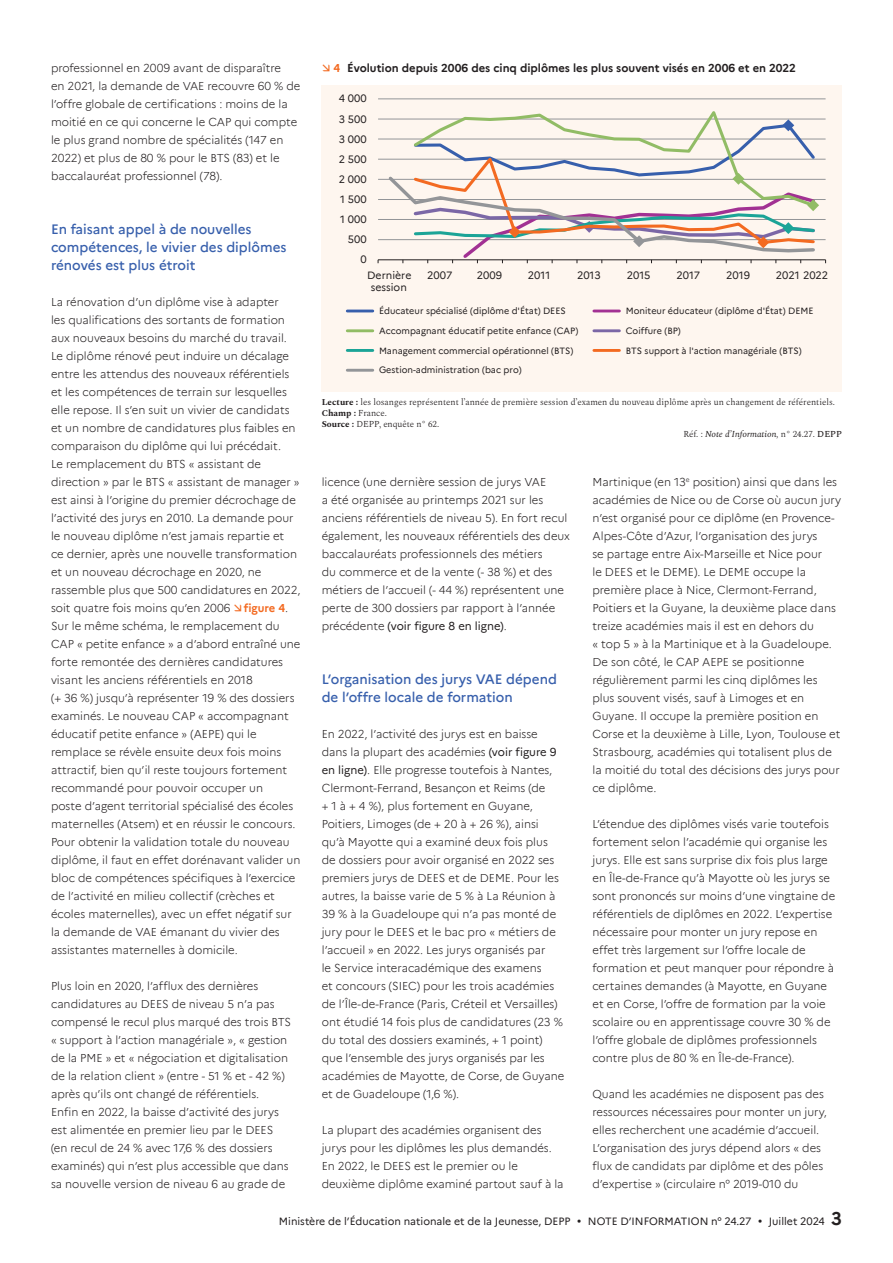
<style>
.page{position:relative;width:893px;height:1263px;background:#fff}
.page>*{position:absolute;margin:0;border:0;box-sizing:border-box;transform-origin:0 0}
.t1{font:500 13.5px/18px "Marianne";color:#375fac}
.t2{font:300 11.25px/18px "Marianne";color:#231f20}
.t3{font:700 11.25px "Marianne";color:#231f20}
.t4{font:700 11.25px "Marianne";color:#f36a21}
.t5{font:10.5px/12.5px "Marianne";color:#231f20;text-align:center}
.t6{font:9px "Marianne";color:#231f20}
.t7{font:300 9px "Spectral";color:#231f20}
.t8{font:italic 9px "Spectral";color:#231f20}
.s1{font-weight:700;color:#f36a21}
.s2{font-weight:700}
.s3{font-weight:300;font-style:normal}
.s4{font-weight:500;font-style:normal}
.s5{font-weight:400}
.s6{font-weight:700;font-size:18px}
</style>
<div class="page">
<div style="left:322px;top:85px;width:520px;height:306px;background:#fef6ef"></div>
<hr style="left:378px;top:99px;width:448px;height:1px;background:#939598">
<hr style="left:378px;top:119px;width:448px;height:1px;background:#939598">
<hr style="left:378px;top:139px;width:448px;height:1px;background:#939598">
<hr style="left:378px;top:159px;width:448px;height:1px;background:#939598">
<hr style="left:378px;top:179px;width:448px;height:1px;background:#939598">
<hr style="left:378px;top:199px;width:448px;height:1px;background:#939598">
<hr style="left:378px;top:219px;width:448px;height:1px;background:#939598">
<hr style="left:378px;top:239px;width:448px;height:1px;background:#939598">
<hr style="left:378px;top:260px;width:448px;height:1px;background:#231f20">
<svg style="left:386px;top:111px;width:433px;height:152px"></svg>
<hr style="left:347px;top:310px;width:26px;height:2px;background:#375fac">
<hr style="left:594px;top:310px;width:25px;height:2px;background:#a23193">
<hr style="left:347px;top:329px;width:26px;height:3px;background:#91bc65">
<hr style="left:594px;top:329px;width:25px;height:3px;background:#7b67a6">
<hr style="left:347px;top:349px;width:26px;height:3px;background:#1ba497">
<hr style="left:594px;top:349px;width:25px;height:3px;background:#f36a21">
<hr style="left:347px;top:369px;width:26px;height:3px;background:#939598">
<p class="t2" style="left:51px;top:58px;width:251px">professionnel en 2009 avant de disparaître<br>en 2021, la demande de VAE recouvre 60 % de l’offre globale de certifications : moins de la moitié en ce qui concerne le CAP qui compte le plus grand nombre de spécialités (147 en 2022) et plus de 80 % pour le BTS (83) et le baccalauréat professionnel (78).</p>
<p class="t1" style="left:51px;top:219px;width:237px">En faisant appel à de nouvelles compétences, le vivier des diplômes rénovés est plus étroit</p>
<p class="t2" style="left:51px;top:292px;width:251px">La rénovation d’un diplôme vise à adapter<br>les qualifications des sortants de formation aux nouveaux besoins du marché du travail.<br>Le diplôme rénové peut induire un décalage entre les attendus des nouveaux référentiels et les compétences de terrain sur lesquelles elle repose. Il s’en suit un vivier de candidats et un nombre de candidatures plus faibles en comparaison du diplôme qui lui précédait.<br>Le remplacement du BTS « assistant de direction » par le BTS « assistant de manager » est ainsi à l’origine du premier décrochage de l’activité des jurys en 2010. La demande pour le nouveau diplôme n’est jamais repartie et<br>ce dernier, après une nouvelle transformation et un nouveau décrochage en 2020, ne rassemble plus que 500 candidatures en 2022, soit quatre fois moins qu’en 2006 <span class="s1">figure 4</span>.<br>Sur le même schéma, le remplacement du CAP « petite enfance » a d’abord entraîné une forte remontée des dernières candidatures visant les anciens référentiels en 2018<br>(+ 36 %) jusqu’à représenter 19 % des dossiers examinés. Le nouveau CAP « accompagnant éducatif petite enfance » (AEPE) qui le remplace se révèle ensuite deux fois moins attractif, bien qu’il reste toujours fortement recommandé pour pouvoir occuper un<br>poste d’agent territorial spécialisé des écoles maternelles (Atsem) et en réussir le concours.<br>Pour obtenir la validation totale du nouveau diplôme, il faut en effet dorénavant valider un bloc de compétences spécifiques à l’exercice de l’activité en milieu collectif (crèches et écoles maternelles), avec un effet négatif sur la demande de VAE émanant du vivier des assistantes maternelles à domicile.</p>
<p class="t2" style="left:51px;top:976px;width:242px">Plus loin en 2020, l’afflux des dernières candidatures au DEES de niveau 5 n’a pas compensé le recul plus marqué des trois BTS « support à l’action managériale », « gestion de la PME » et « négociation et digitalisation de la relation client » (entre - 51 % et - 42 %) après qu’ils ont changé de référentiels.<br>Enfin en 2022, la baisse d’activité des jurys est alimentée en premier lieu par le DEES (en recul de 24 % avec 17,6 % des dossiers examinés) qui n’est plus accessible que dans sa nouvelle version de niveau 6 au grade de</p>
<p class="t4" style="left:333px;top:59px;width:8px">4</p>
<p class="t3" style="left:347px;top:59px;width:450px">Évolution depuis 2006 des cinq diplômes les plus souvent visés en 2006 et en 2022</p>
<p class="t5" style="left:339px;top:92px;width:30px">4 000</p>
<p class="t5" style="left:339px;top:112px;width:30px">3 500</p>
<p class="t5" style="left:339px;top:132px;width:30px">3 000</p>
<p class="t5" style="left:339px;top:152px;width:30px">2 500</p>
<p class="t5" style="left:339px;top:172px;width:30px">2 000</p>
<p class="t5" style="left:340px;top:192px;width:28px">1 500</p>
<p class="t5" style="left:340px;top:212px;width:28px">1 000</p>
<p class="t5" style="left:348px;top:232px;width:20px">500</p>
<p class="t5" style="left:361px;top:253px;width:8px">0</p>
<p class="t5" style="left:367px;top:268px;width:46px">Dernière session</p>
<p class="t5" style="left:427px;top:268px;width:27px">2007</p>
<p class="t5" style="left:477px;top:268px;width:27px">2009</p>
<p class="t5" style="left:528px;top:268px;width:24px">2011</p>
<p class="t5" style="left:577px;top:268px;width:25px">2013</p>
<p class="t5" style="left:627px;top:268px;width:25px">2015</p>
<p class="t5" style="left:676px;top:268px;width:25px">2017</p>
<p class="t5" style="left:726px;top:268px;width:25px">2019</p>
<p class="t5" style="left:776px;top:268px;width:54px">2021 2022</p>
<p class="t6" style="left:379px;top:304px;width:188px">Éducateur spécialisé (diplôme d'État) DEES</p>
<p class="t6" style="left:626px;top:304px;width:189px">Moniteur éducateur (diplôme d'État) DEME</p>
<p class="t6" style="left:379px;top:324px;width:201px">Accompagnant éducatif petite enfance (CAP)</p>
<p class="t6" style="left:626px;top:324px;width:56px">Coiffure (BP)</p>
<p class="t6" style="left:379px;top:343px;width:196px">Management commercial opérationnel (BTS)</p>
<p class="t6" style="left:626px;top:343px;width:177px">BTS support à l'action managériale (BTS)</p>
<p class="t6" style="left:379px;top:363px;width:144px">Gestion-administration (bac pro)</p>
<p class="t7" style="left:322px;top:395px;width:515px"><span class="s2">Lecture :</span> les losanges représentent l’année de première session d’examen du nouveau diplôme après un changement de référentiels.</p>
<p class="t7" style="left:322px;top:406px;width:67px"><span class="s2">Champ :</span> France.</p>
<p class="t7" style="left:322px;top:417px;width:119px"><span class="s2">Source :</span> DEPP, enquête n° 62.</p>
<p class="t8" style="left:683px;top:428px;width:160px"><span class="s3">Réf. :</span> Note d’Information, <span class="s3">n° 24.27.</span> <span class="s4">DEPP</span></p>
<p class="t2" style="left:322px;top:472px;width:250px">licence (une dernière session de jurys VAE<br>a été organisée au printemps 2021 sur les anciens référentiels de niveau 5). En fort recul également, les nouveaux référentiels des deux baccalauréats professionnels des métiers<br>du commerce et de la vente (- 38 %) et des métiers de l’accueil (- 44 %) représentent une perte de 300 dossiers par rapport à l’année précédente <span class="s5">(voir figure 8 en ligne)</span>.</p>
<p class="t1" style="left:322px;top:669px;width:237px">L’organisation des jurys VAE dépend de l’offre locale de formation</p>
<p class="t2" style="left:322px;top:724px;width:244px">En 2022, l’activité des jurys est en baisse dans la plupart des académies <span class="s5">(voir figure 9 en ligne)</span>. Elle progresse toutefois à Nantes, Clermont-Ferrand, Besançon et Reims (de<br>+ 1 à + 4 %), plus fortement en Guyane, Poitiers, Limoges (de + 20 à + 26 %), ainsi qu’à Mayotte qui a examiné deux fois plus de dossiers pour avoir organisé en 2022 ses premiers jurys de DEES et de DEME. Pour les autres, la baisse varie de 5 % à La Réunion à 39 % à la Guadeloupe qui n’a pas monté de jury pour le DEES et le bac pro « métiers de l’accueil » en 2022. Les jurys organisés par<br>le Service interacadémique des examens<br>et concours (SIEC) pour les trois académies de l’Île-de-France (Paris, Créteil et Versailles) ont étudié 14 fois plus de candidatures (23 % du total des dossiers examinés, + 1 point) que l’ensemble des jurys organisés par les académies de Mayotte, de Corse, de Guyane et de Guadeloupe (1,6 %).</p>
<p class="t2" style="left:322px;top:1120px;width:243px">La plupart des académies organisent des jurys pour les diplômes les plus demandés.<br>En 2022, le DEES est le premier ou le deuxième diplôme examiné partout sauf à la</p>
<p class="t2" style="left:592px;top:472px;width:250px">Martinique (en 13<sup>e</sup> position) ainsi que dans les académies de Nice ou de Corse où aucun jury n’est organisé pour ce diplôme (en Provence-Alpes-Côte d’Azur, l’organisation des jurys<br>se partage entre Aix-Marseille et Nice pour<br>le DEES et le DEME). Le DEME occupe la première place à Nice, Clermont-Ferrand, Poitiers et la Guyane, la deuxième place dans treize académies mais il est en dehors du<br>« top 5 » à la Martinique et à la Guadeloupe.<br>De son côté, le CAP AEPE se positionne régulièrement parmi les cinq diplômes les plus souvent visés, sauf à Limoges et en Guyane. Il occupe la première position en Corse et la deuxième à Lille, Lyon, Toulouse et Strasbourg, académies qui totalisent plus de la moitié du total des décisions des jurys pour ce diplôme.</p>
<p class="t2" style="left:592px;top:814px;width:244px">L’étendue des diplômes visés varie toutefois fortement selon l’académie qui organise les jurys. Elle est sans surprise dix fois plus large en Île-de-France qu’à Mayotte où les jurys se sont prononcés sur moins d’une vingtaine de référentiels de diplômes en 2022. L’expertise nécessaire pour monter un jury repose en effet très largement sur l’offre locale de formation et peut manquer pour répondre à certaines demandes (à Mayotte, en Guyane et en Corse, l’offre de formation par la voie scolaire ou en apprentissage couvre 30 % de l’offre globale de diplômes professionnels contre plus de 80 % en Île-de-France).</p>
<p class="t2" style="left:592px;top:1084px;width:236px">Quand les académies ne disposent pas des ressources nécessaires pour monter un jury, elles recherchent une académie d’accueil.<br>L’organisation des jurys dépend alors « des flux de candidats par diplôme et des pôles d’expertise » (circulaire n° 2019-010 du</p>
<p class="t5" style="left:279px;top:1215px;width:564px">Ministère de l’Éducation nationale et de la Jeunesse, DEPP • NOTE D’INFORMATION n° 24.27 • Juillet 2024 <span class="s6">3</span></p>
</div>
